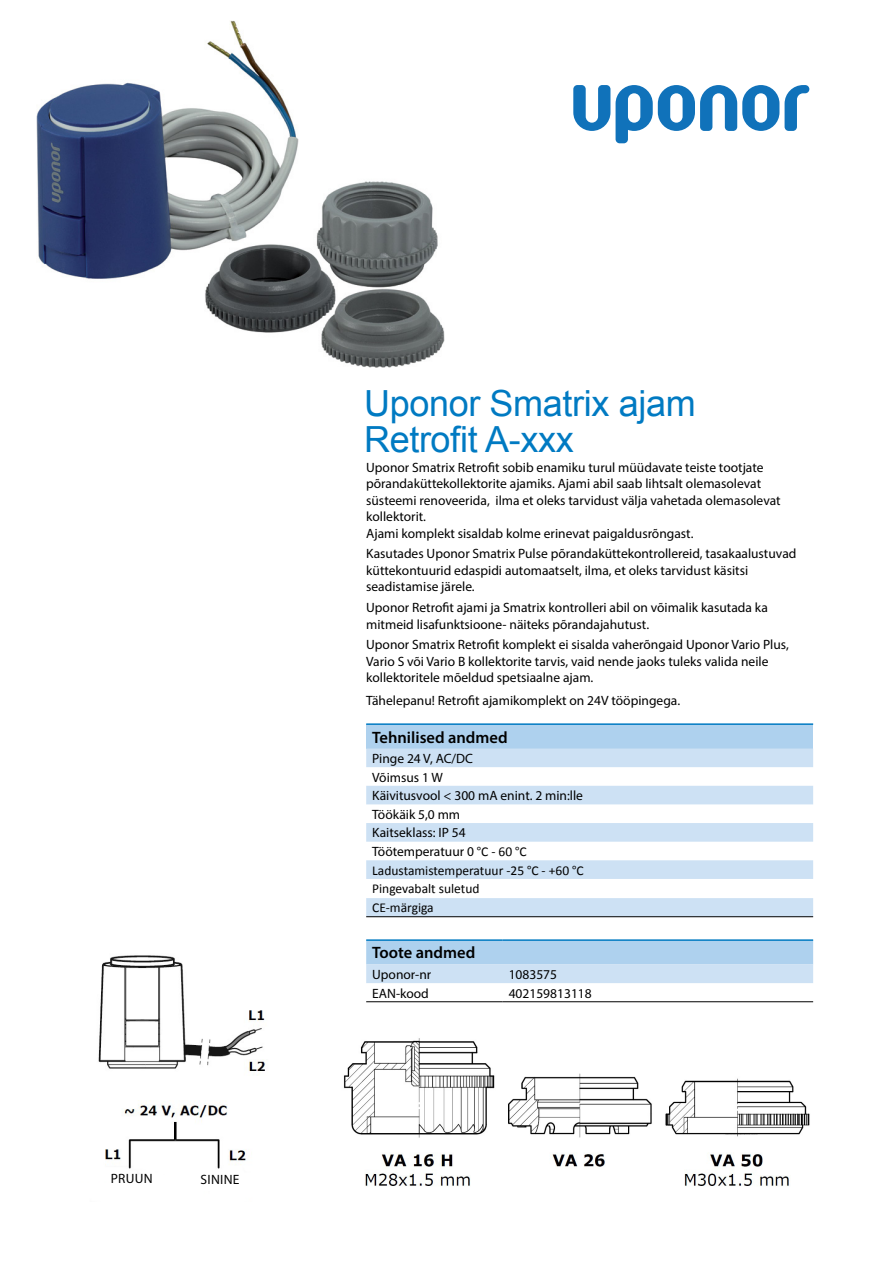
<style>
.page{position:relative;width:893px;height:1263px;background:#fff}
.page>*{position:absolute;margin:0;border:0;box-sizing:border-box;transform-origin:0 0}
.All_Inside_Body_copy{font:36px "Arial";letter-spacing:-.01em;color:#007ac2}
.All_Attention_flashe{font:600 16.5px "Myriad Pro";color:#000}
.All_Inside_Body_copy-2{font:600 16.5px "Myriad Pro";color:#000}
.All_Inside_Body_copy-3{font:13.5px/16.5px "Myriad Pro";color:#000}
.All_Inside_Body_copy-4{font:13.5px "Calibri";color:#000}
.s1{font-family:"Calibri"}
.s2{font-family:"Myriad Pro"}
</style>
<div class="page">
<img style="left:36px;top:20px;width:409px;height:347px">
<div style="left:366px;top:724px;width:447px;height:24px;background:#aed1ee"></div>
<svg style="left:366px;top:748px;width:447px;height:168px;fill:#cde1f4"></svg>
<hr style="left:366px;top:723px;width:447px;height:2px;background:#007ac2">
<hr style="left:366px;top:916px;width:447px;height:1px;background:#000">
<svg style="left:366px;top:941px;width:447px;height:42px;background:#bcd8f0"></svg>
<hr style="left:366px;top:939px;width:137px;height:2px;background:#007ac2">
<hr style="left:503px;top:939px;width:310px;height:2px;background:#007ac2">
<hr style="left:366px;top:1001px;width:137px;height:1px;background:#000">
<hr style="left:503px;top:1001px;width:310px;height:1px;background:#000">
<img style="left:343px;top:1038px;width:467px;height:149px">
<img style="left:98px;top:955px;width:168px;height:214px">
<svg style="left:573px;top:85px;width:236px;height:58px"></svg>
<p class="All_Inside_Body_copy-3" style="left:111px;top:1170px;width:43px">PRUUN</p>
<p class="All_Inside_Body_copy-3" style="left:201px;top:1170px;width:40px">SININE</p>
<p class="All_Inside_Body_copy" style="left:364px;top:380px;width:333px">Uponor Smatrix ajam</p>
<p class="All_Inside_Body_copy" style="left:364px;top:416px;width:211px">Retrofit A-xxx</p>
<p class="All_Inside_Body_copy-3" style="left:366px;top:458px;width:416px">Uponor Smatrix Retrofit sobib enamiku turul müüdavate teiste tootjate põrandaküttekollektorite ajamiks. Ajami abil saab lihtsalt olemasolevat süsteemi renoveerida, ilma et oleks tarvidust välja vahetada olemasolevat kollektorit.</p>
<p class="All_Inside_Body_copy-3" style="left:366px;top:524px;width:329px">Ajami komplekt sisaldab kolme erinevat paigaldusrõngast.</p>
<p class="All_Inside_Body_copy-3" style="left:366px;top:545px;width:432px">Kasutades Uponor Smatrix Pulse põrandaküttekontrollereid, tasakaalustuvad küttekontuurid edaspidi automaatselt, ilma, et oleks tarvidust käsitsi seadistamise järele.</p>
<p class="All_Inside_Body_copy-3" style="left:366px;top:599px;width:403px">Uponor Retrofit ajami ja Smatrix kontrolleri abil on võimalik kasutada ka mitmeid lisafunktsioone- näiteks põrandajahutust.</p>
<p class="All_Inside_Body_copy-3" style="left:366px;top:636px;width:424px">Uponor Smatrix Retrofit komplekt ei sisalda vaherõngaid Uponor Vario Plus,</p>
<p class="All_Inside_Body_copy-3" style="left:366px;top:653px;width:404px">Vario S või Vario B kollektorite tarvis, vaid nende jaoks tuleks valida neile kollektoritele mõeldud spetsiaalne ajam.</p>
<p class="All_Inside_Body_copy-3" style="left:366px;top:691px;width:315px">Tähelepanu! Retrofit ajamikomplekt on 24V tööpingega.</p>
<p class="All_Attention_flashe" style="left:372px;top:726px;width:137px">Tehnilised andmed</p>
<p class="All_Inside_Body_copy-3" style="left:372px;top:750px;width:102px">Pinge 24 V, AC/DC</p>
<p class="All_Inside_Body_copy-3" style="left:372px;top:768px;width:72px">Võimsus 1 W</p>
<p class="All_Inside_Body_copy-3" style="left:372px;top:787px;width:212px">Käivitusvool &lt; 300 mA enint. 2 min:lle</p>
<p class="All_Inside_Body_copy-3" style="left:372px;top:806px;width:90px">Töökäik 5,0 mm</p>
<p class="All_Inside_Body_copy-3" style="left:372px;top:824px;width:95px">Kaitseklass: IP 54</p>
<p class="All_Inside_Body_copy-3" style="left:372px;top:843px;width:156px">Töötemperatuur 0 °<span class="s1">C - 60</span> °<span class="s1">C</span></p>
<p class="All_Inside_Body_copy-4" style="left:372px;top:862px;width:213px">Ladustamistemperatuur -25 <span class="s2">°</span>C - +60 <span class="s2">°</span>C</p>
<p class="All_Inside_Body_copy-4" style="left:372px;top:880px;width:109px">Pingevabalt suletud</p>
<p class="All_Inside_Body_copy-4" style="left:372px;top:899px;width:63px">CE-märgiga</p>
<p class="All_Inside_Body_copy-2" style="left:372px;top:942px;width:105px">Toote andmed</p>
<p class="All_Inside_Body_copy-3" style="left:372px;top:966px;width:61px">Uponor-nr</p>
<p class="All_Inside_Body_copy-3" style="left:509px;top:966px;width:50px">1083575</p>
<p class="All_Inside_Body_copy-3" style="left:372px;top:984px;width:58px">EAN-kood</p>
<p class="All_Inside_Body_copy-3" style="left:509px;top:984px;width:85px">402159813118</p>
</div>
